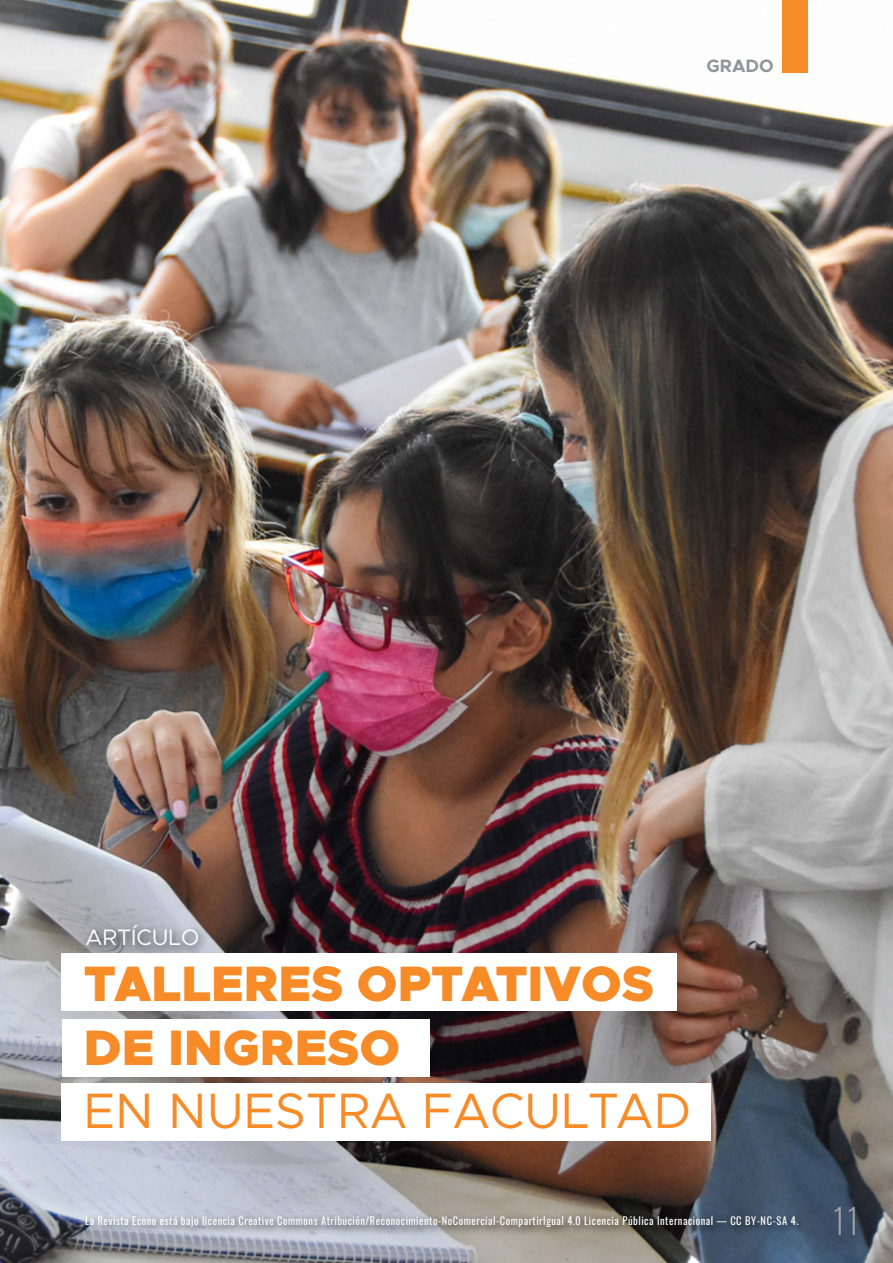
<style>
.page{position:relative;width:893px;height:1263px;background:#fff}
.page>*{position:absolute;margin:0;border:0;box-sizing:border-box;transform-origin:0 0}
.t1{font:900 49.95px/63.4px "Metropolis";color:#f68b28}
.t2{font:49.95px "Metropolis";color:#f68b28}
.t3{font:200 34.5px "Oswald";color:#a7a9ac}
.t4{font:22.5px "Metropolis";color:#fff}
.t5{font:700 18px "Metropolis";color:#939598}
.t6{font:10.5px "Oswald";letter-spacing:.05em;color:#fff}
</style>
<div class="page">
<img style="left:0;top:0;width:893px;height:1263px">
<div style="left:62px;top:953px;width:615px;height:57px;background:#fff"></div>
<div style="left:81px;top:1211px;width:727px;height:26px;background:#000;opacity:.75"></div>
<div style="left:62px;top:1019px;width:367px;height:58px;background:#fff"></div>
<div style="left:62px;top:1083px;width:649px;height:57px;background:#fff"></div>
<div style="left:782px;top:0;width:26px;height:72px;background:#f68b28"></div>
<div style="left:82px;top:920px;width:127px;height:36px;background:#000;opacity:.75"></div>
<h3 class="t5" style="left:706px;top:55px;width:69px">GRADO</h3>
<h3 class="t4" style="left:85px;top:923px;width:115px">ARTÍCULO</h3>
<h1 class="t1" style="left:84px;top:952px;width:572px">TALLERES OPTATIVOS<br>DE INGRESO</h1>
<h1 class="t2" style="left:84px;top:1080px;width:609px">EN NUESTRA FACULTAD</h1>
<p class="t6" style="left:85px;top:1211px;width:715px">La Revista Econo está bajo licencia Creative Commons Atribución/Reconocimiento-NoComercial-CompartirIgual 4.0 Licencia Pública Internacional — CC BY-NC-SA 4.</p>
<h2 class="t3" style="left:832px;top:1190px;width:29px">11</h2>
</div>
